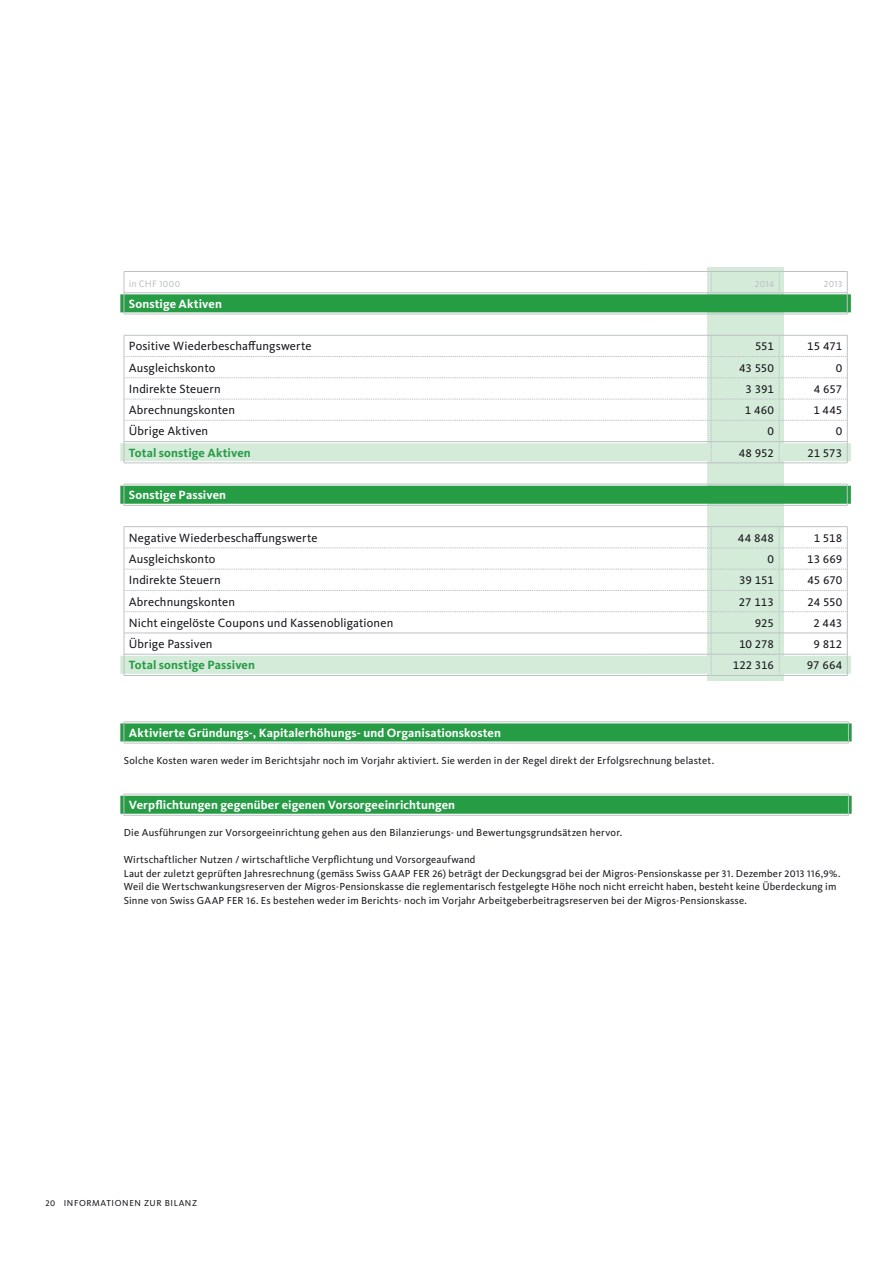
<style>
.page{position:relative;width:893px;height:1263px;background:#fff}
.page>*{position:absolute;margin:0;border:0;box-sizing:border-box;transform-origin:0 0}
.t1{font:12.3px "Migrosbank Kievit";letter-spacing:.005em;color:#1a171c}
.t2{font:700 12.3px "Migrosbank Kievit";letter-spacing:.01em;color:#fff}
.t3{font:700 12.3px "Migrosbank Kievit";letter-spacing:.005em;color:#269c45}
.t4{font:10.5px/13.5px "Migrosbank Kievit";letter-spacing:.015em;color:#1a171c}
.t5{font:9.75px "Migrosbank Kievit";letter-spacing:.01em;color:#bec1c4}
.t6{font:9px "Migrosbank Kievit";color:#1a171c}
</style>
<div class="page">
<div style="left:707px;top:267px;width:77px;height:414px;background:#d4ebda"></div>
<div style="left:120px;top:294px;width:731px;height:18px;background:#269c45"></div>
<div style="left:776px;top:443px;width:75px;height:18px;background:#d4ebda"></div>
<div style="left:120px;top:486px;width:731px;height:18px;background:#269c45"></div>
<div style="left:776px;top:656px;width:75px;height:18px;background:#d4ebda"></div>
<div style="left:120px;top:723px;width:732px;height:18px;background:#269c45"></div>
<div style="left:120px;top:796px;width:732px;height:18px;background:#269c45"></div>
<hr style="left:124px;top:271px;width:519px;height:1px;background:#bec1c4">
<hr style="left:643px;top:271px;width:68px;height:1px;background:#bec1c4">
<hr style="left:711px;top:271px;width:68px;height:1px;background:#bec1c4">
<hr style="left:779px;top:271px;width:68px;height:1px;background:#bec1c4">
<hr style="left:124px;top:292px;width:519px;height:1px;background:#bec1c4">
<svg style="left:124px;top:272px;width:1px;height:42px"></svg>
<hr style="left:643px;top:292px;width:68px;height:1px;background:#bec1c4">
<hr style="left:711px;top:292px;width:68px;height:1px;background:#bec1c4">
<hr style="left:779px;top:292px;width:68px;height:1px;background:#bec1c4">
<svg style="left:847px;top:272px;width:1px;height:42px"></svg>
<hr style="left:124px;top:314px;width:519px;height:1px;background:#bec1c4">
<hr style="left:643px;top:314px;width:68px;height:1px;background:#bec1c4">
<hr style="left:711px;top:314px;width:68px;height:1px;background:#bec1c4">
<hr style="left:779px;top:314px;width:68px;height:1px;background:#bec1c4">
<hr style="left:124px;top:463px;width:519px;height:1px;background:#bec1c4">
<hr style="left:643px;top:463px;width:68px;height:1px;background:#bec1c4">
<hr style="left:711px;top:463px;width:68px;height:1px;background:#bec1c4">
<hr style="left:779px;top:463px;width:68px;height:1px;background:#bec1c4">
<hr style="left:124px;top:484px;width:519px;height:1px;background:#bec1c4">
<svg style="left:124px;top:484px;width:1px;height:21px"></svg>
<hr style="left:643px;top:484px;width:68px;height:1px;background:#bec1c4">
<hr style="left:711px;top:484px;width:68px;height:1px;background:#bec1c4">
<hr style="left:779px;top:484px;width:68px;height:1px;background:#bec1c4">
<svg style="left:847px;top:484px;width:1px;height:21px"></svg>
<hr style="left:124px;top:505px;width:519px;height:1px;background:#bec1c4">
<hr style="left:643px;top:505px;width:68px;height:1px;background:#bec1c4">
<hr style="left:711px;top:505px;width:68px;height:1px;background:#bec1c4">
<hr style="left:779px;top:505px;width:68px;height:1px;background:#bec1c4">
<hr style="left:124px;top:526px;width:519px;height:1px;background:#bec1c4">
<hr style="left:643px;top:526px;width:68px;height:1px;background:#bec1c4">
<hr style="left:711px;top:526px;width:68px;height:1px;background:#bec1c4">
<hr style="left:779px;top:526px;width:68px;height:1px;background:#bec1c4">
<svg style="left:711px;top:273px;width:1px;height:18px"></svg>
<svg style="left:779px;top:273px;width:1px;height:18px"></svg>
<svg style="left:124px;top:335px;width:724px;height:128px"></svg>
<svg style="left:124px;top:527px;width:724px;height:149px"></svg>
<hr style="left:124px;top:721px;width:725px;height:1px;background:#bec1c4">
<svg style="left:124px;top:722px;width:1px;height:21px"></svg>
<svg style="left:848px;top:722px;width:1px;height:21px"></svg>
<hr style="left:124px;top:743px;width:725px;height:1px;background:#bec1c4">
<hr style="left:124px;top:794px;width:725px;height:1px;background:#bec1c4">
<svg style="left:124px;top:794px;width:1px;height:21px"></svg>
<svg style="left:848px;top:794px;width:1px;height:21px"></svg>
<hr style="left:124px;top:815px;width:725px;height:1px;background:#bec1c4">
<p class="t5" style="left:129px;top:279px;width:53px">in CHF 1000</p>
<p class="t5" style="left:755px;top:279px;width:21px">2014</p>
<p class="t5" style="left:824px;top:279px;width:20px">2013</p>
<p class="t2" style="left:129px;top:297px;width:95px">Sonstige Aktiven</p>
<p class="t1" style="left:129px;top:339px;width:184px">Positive Wiederbeschaffungswerte</p>
<p class="t1" style="left:755px;top:339px;width:20px">551</p>
<p class="t1" style="left:807px;top:339px;width:37px">15 471</p>
<p class="t1" style="left:129px;top:361px;width:88px">Ausgleichskonto</p>
<p class="t1" style="left:739px;top:361px;width:36px">43 550</p>
<p class="t1" style="left:836px;top:361px;width:8px">0</p>
<p class="t1" style="left:129px;top:382px;width:93px">Indirekte Steuern</p>
<p class="t1" style="left:746px;top:382px;width:30px">3 391</p>
<p class="t1" style="left:814px;top:382px;width:30px">4 657</p>
<p class="t1" style="left:129px;top:403px;width:108px">Abrechnungskonten</p>
<p class="t1" style="left:745px;top:403px;width:31px">1 460</p>
<p class="t1" style="left:813px;top:403px;width:31px">1 445</p>
<p class="t1" style="left:129px;top:424px;width:81px">Übrige Aktiven</p>
<p class="t1" style="left:767px;top:424px;width:8px">0</p>
<p class="t1" style="left:836px;top:424px;width:8px">0</p>
<p class="t3" style="left:129px;top:445px;width:123px">Total sonstige Aktiven</p>
<p class="t1" style="left:739px;top:446px;width:37px">48 952</p>
<p class="t1" style="left:807px;top:446px;width:36px">21 573</p>
<p class="t2" style="left:129px;top:488px;width:99px">Sonstige Passiven</p>
<p class="t1" style="left:129px;top:531px;width:190px">Negative Wiederbeschaffungswerte</p>
<p class="t1" style="left:738px;top:531px;width:38px">44 848</p>
<p class="t1" style="left:814px;top:531px;width:30px">1 518</p>
<p class="t1" style="left:129px;top:552px;width:88px">Ausgleichskonto</p>
<p class="t1" style="left:767px;top:552px;width:8px">0</p>
<p class="t1" style="left:807px;top:552px;width:37px">13 669</p>
<p class="t1" style="left:129px;top:573px;width:93px">Indirekte Steuern</p>
<p class="t1" style="left:739px;top:573px;width:36px">39 151</p>
<p class="t1" style="left:807px;top:573px;width:36px">45 670</p>
<p class="t1" style="left:129px;top:594px;width:108px">Abrechnungskonten</p>
<p class="t1" style="left:739px;top:594px;width:37px">27 113</p>
<p class="t1" style="left:807px;top:594px;width:36px">24 550</p>
<p class="t1" style="left:129px;top:616px;width:266px">Nicht eingelöste Coupons und Kassenobligationen</p>
<p class="t1" style="left:755px;top:616px;width:21px">925</p>
<p class="t1" style="left:813px;top:616px;width:31px">2 443</p>
<p class="t1" style="left:129px;top:637px;width:85px">Übrige Passiven</p>
<p class="t1" style="left:739px;top:637px;width:36px">10 278</p>
<p class="t1" style="left:813px;top:637px;width:30px">9 812</p>
<p class="t3" style="left:129px;top:658px;width:128px">Total sonstige Passiven</p>
<p class="t1" style="left:733px;top:658px;width:43px">122 316</p>
<p class="t1" style="left:807px;top:658px;width:37px">97 664</p>
<p class="t2" style="left:129px;top:726px;width:374px">Aktivierte Gründungs-, Kapitalerhöhungs- und Organisationskosten</p>
<p class="t4" style="left:124px;top:754px;width:592px">Solche Kosten waren weder im Berichtsjahr noch im Vorjahr aktiviert. Sie werden in der Regel direkt der Erfolgsrechnung belastet.</p>
<p class="t2" style="left:129px;top:798px;width:328px">Verpflichtungen gegenüber eigenen Vorsorgeeinrichtungen</p>
<p class="t4" style="left:124px;top:826px;width:500px">Die Ausführungen zur Vorsorgeeinrichtung gehen aus den Bilanzierungs- und Bewertungsgrundsätzen hervor.</p>
<p class="t4" style="left:124px;top:853px;width:718px">Wirtschaftlicher Nutzen / wirtschaftliche Verpflichtung und Vorsorgeaufwand<br>Laut der zuletzt geprüften Jahresrechnung (gemäss Swiss GAAP FER 26) beträgt der Deckungsgrad bei der Migros-Pensionskasse per 31. Dezember 2013 116,9%.<br>Weil die Wertschwankungsreserven der Migros-Pensionskasse die reglementarisch festgelegte Höhe noch nicht erreicht haben, besteht keine Überdeckung im Sinne von Swiss GAAP FER 16. Es bestehen weder im Berichts- noch im Vorjahr Arbeitgeberbeitragsreserven bei der Migros-Pensionskasse.</p>
<p class="t6" style="left:45px;top:1198px;width:29px">20 Informationen</p>
<p class="t6" style="left:144px;top:1198px;width:7px">zur</p>
<p class="t6" style="left:165px;top:1198px;width:12px">Bilanz</p>
</div>
